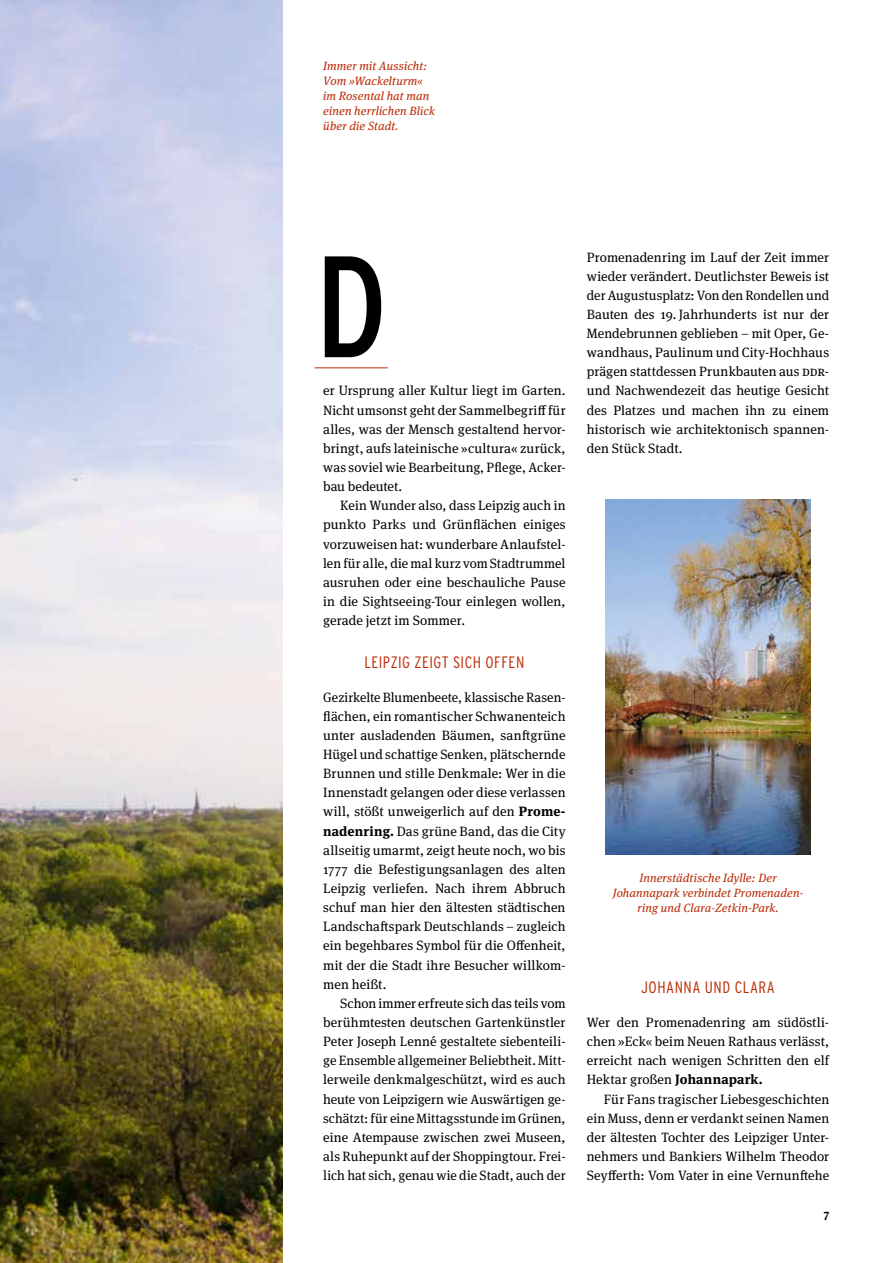
<style>
.page{position:relative;width:893px;height:1263px;background:#fff}
.page>*{position:absolute;margin:0;border:0;box-sizing:border-box;transform-origin:0 0}
.t1{font:condensed 144px "Interstate";color:#000}
.t2{font:300 condensed 16.5px "Interstate";letter-spacing:.03em;color:#bc2b06}
.t3{font:13.5px/19.2px "Meta Serif Pro";letter-spacing:.005em;color:#000;text-align:justify}
.t4{font:italic 12px/14.9px "Meta Serif Pro";letter-spacing:.01em;color:#bc2b06;text-align:center}
.t5{font:700 12px "Meta Serif Pro";color:#000}
.s1{font-weight:700}
</style>
<div class="page">
<img style="left:606px;top:500px;width:204px;height:355px">
<img style="left:0;top:0;width:283px;height:1263px">
<hr style="left:315px;top:367px;width:73px;height:1px;background:#bc2b06">
<p class="t4" style="left:323px;top:58px;width:113px;text-align:left">Immer mit Aussicht:<br>Vom »Wackelturm« im Rosental hat man einen herrlichen Blick über die Stadt.</p>
<h1 class="t1" style="left:315px;top:226px;width:75px">D</h1>
<p class="t3" style="left:323px;top:380px;width:244px">er Ursprung aller Kultur liegt im Garten.<br>Nicht umsonst geht der Sammelbegriff für alles, was der Mensch gestaltend hervor&shy;bringt, aufs lateinische »cultura« zurück, was soviel wie Bearbeitung, Pflege, Acker&shy;bau bedeutet.</p>
<p class="t3" style="left:323px;top:495px;width:244px;text-indent:17px">Kein Wunder also, dass Leipzig auch in punkto Parks und Grünflächen einiges vorzuweisen hat: wunderbare Anlaufstel&shy;len für alle, die mal kurz vom Stadtrummel ausruhen oder eine beschauliche Pause in die Sightseeing-Tour einlegen wollen, gerade jetzt im Sommer.</p>
<p class="t2" style="left:364px;top:652px;width:162px">LEIPZIG ZEIGT SICH OFFEN</p>
<p class="t3" style="left:323px;top:687px;width:244px">Gezirkelte Blumenbeete, klassische Rasen&shy;flächen, ein romantischer Schwanenteich unter ausladenden Bäumen, sanftgrüne Hügel und schattige Senken, plätschernde Brunnen und stille Denkmale: Wer in die Innenstadt gelangen oder diese verlassen will, stößt unweigerlich auf den <span class="s1">Prome&shy;nadenring.</span> Das grüne Band, das die City allseitig umarmt, zeigt heute noch, wo bis 1777 die Befestigungsanlagen des alten Leipzig verliefen. Nach ihrem Abbruch schuf man hier den ältesten städtischen Landschaftspark Deutschlands – zugleich ein begehbares Symbol für die Offenheit, mit der die Stadt ihre Besucher willkom&shy;men heißt.</p>
<p class="t3" style="left:323px;top:993px;width:244px;text-indent:17px">Schon immer erfreute sich das teils vom berühmtesten deutschen Gartenkünstler Peter Joseph Lenné gestaltete siebenteili&shy;ge Ensemble allgemeiner Beliebtheit. Mitt&shy;lerweile denkmalgeschützt, wird es auch heute von Leipzigern wie Auswärtigen ge&shy;schätzt: für eine Mittagsstunde im Grünen, eine Atempause zwischen zwei Museen, als Ruhepunkt auf der Shoppingtour. Frei&shy;lich hat sich, genau wie die Stadt, auch der</p>
<p class="t3" style="left:587px;top:247px;width:244px">Promenadenring im Lauf der Zeit immer wieder verändert. Deutlichster Beweis ist der Augustusplatz: Von den Rondellen und Bauten des 19. Jahrhunderts ist nur der Mendebrunnen geblieben – mit Oper, Ge&shy;wandhaus, Paulinum und City-Hochhaus prägen stattdessen Prunkbauten aus DDR&shy;und Nachwendezeit das heutige Gesicht des Platzes und machen ihn zu einem historisch wie architektonisch spannen&shy;den Stück Stadt.</p>
<p class="t4" style="left:613px;top:870px;width:192px">Innerstädtische Idylle: Der<br>Johannapark verbindet Promenaden&shy;ring und Clara-Zetkin-Park.</p>
<p class="t2" style="left:641px;top:978px;width:135px">JOHANNA UND CLARA</p>
<p class="t3" style="left:587px;top:1012px;width:245px">Wer den Promenadenring am südöstli&shy;chen »Eck« beim Neuen Rathaus verlässt, erreicht nach wenigen Schritten den elf Hektar großen <span class="s1">Johannapark.</span></p>
<p class="t3" style="left:587px;top:1088px;width:244px;text-indent:17px">Für Fans tragischer Liebesgeschichten ein Muss, denn er verdankt seinen Namen der ältesten Tochter des Leipziger Unter&shy;nehmers und Bankiers Wilhelm Theodor Seyfferth: Vom Vater in eine Vernunftehe</p>
<p class="t5" style="left:824px;top:1204px;width:7px">7</p>
</div>
